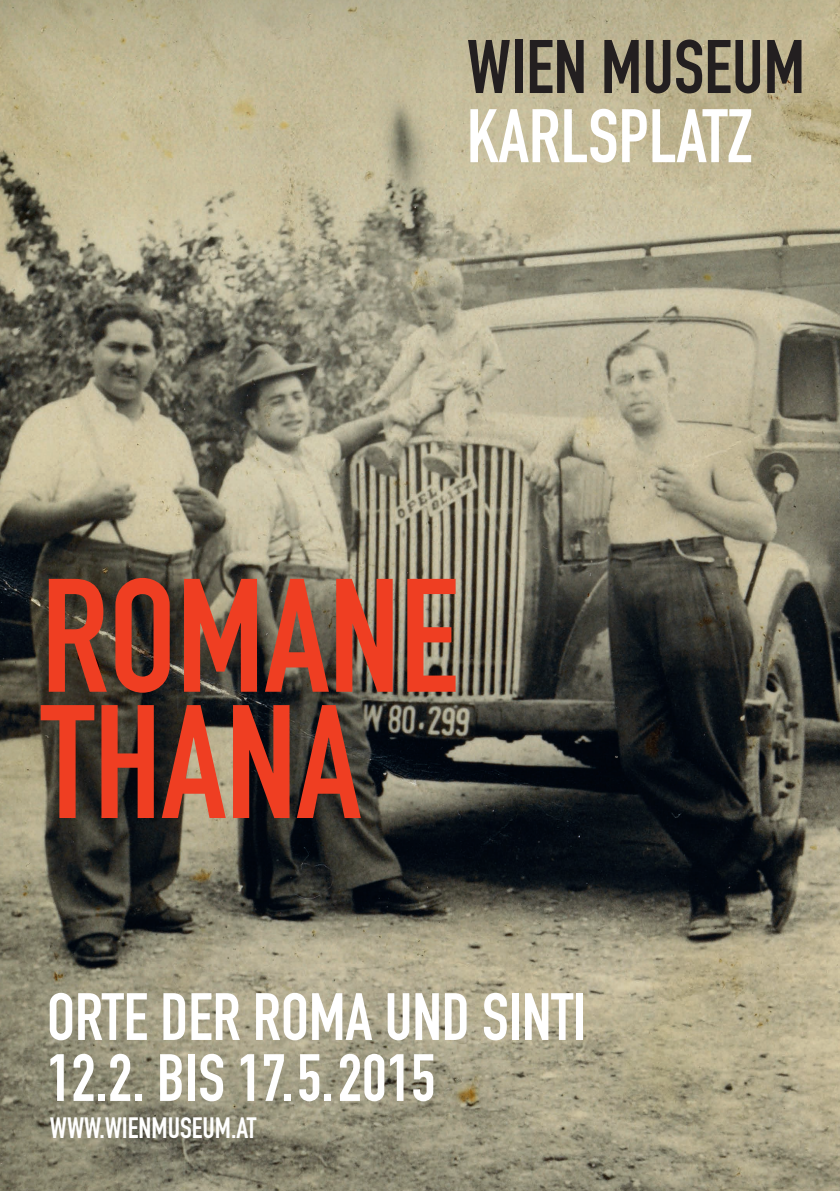
<style>
.page{position:relative;width:840px;height:1191px;background:#fff}
.page>*{position:absolute;margin:0;border:0;box-sizing:border-box;transform-origin:0 0}
.t1{font:158.6px/126.2px "DIN Engschrift";color:#ef3e22}
.t2{font:74.4px "DIN Engschrift";color:#231f20}
.t3{font:74.4px "DIN Engschrift";color:#fff}
.t4{font:65.8px "DIN Engschrift";color:#fff}
.t5{font:65.6px "DIN Engschrift";color:#fff}
.t6{font:29px "DIN Engschrift";color:#fff}
</style>
<div class="page">
<img style="left:0;top:0;width:839px;height:1191px">
<p class="t2" style="left:466px;top:23px;width:339px">WIEN MUSEUM</p>
<p class="t3" style="left:466px;top:92px;width:287px">KARLSPLATZ</p>
<h1 class="t1" style="left:41px;top:574px;width:418px">ROMANE<br>THANA</h1>
<p class="t4" style="left:47px;top:978px;width:540px">ORTE DER ROMA UND SINTI</p>
<p class="t5" style="left:47px;top:1039px;width:390px">12.2. BIS 17.5.2015</p>
<p class="t6" style="left:50px;top:1110px;width:69px">WWW.WIENMUSEUM</p>
<p class="t6" style="left:231px;top:1110px;width:17px">.AT</p>
</div>
